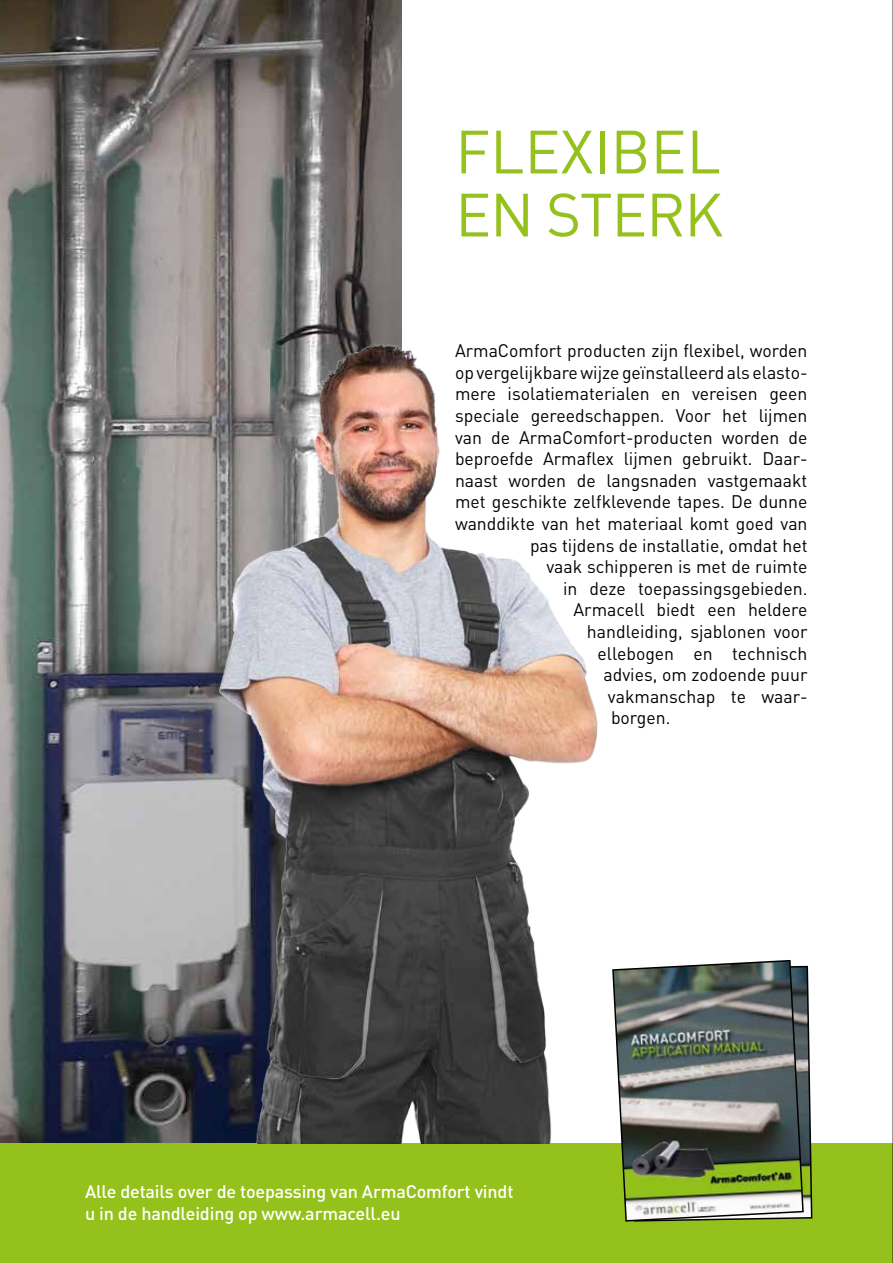
<style>
.page{position:relative;width:893px;height:1263px;background:#fff}
.page>*{position:absolute;margin:0;border:0;box-sizing:border-box;transform-origin:0 0}
.t1{font:60px/63px "DIN Pro";color:#94c11c}
.t2{font:18px "DIN Pro";color:#000}
.t3{font:500 18px/21.6px "DIN Pro";letter-spacing:-.01em;color:#fff}
</style>
<div class="page">
<img style="left:0;top:0;width:402px;height:1144px">
<div style="left:0;top:1144px;width:893px;height:119px;background:#94c11c"></div>
<img style="left:206px;top:338px;width:404px;height:806px">
<svg style="left:805px;top:965px;width:8px;height:254px"></svg>
<img style="left:611px;top:959px;width:194px;height:263px">
<hr style="left:892px;top:0;width:1px;height:1263px;background:#000">
<h1 class="t1" style="left:455px;top:114px;width:270px">FLEXIBEL<br>EN STERK</h1>
<p class="t2" style="left:455px;top:336px;width:354px">ArmaComfort producten zijn flexibel, worden</p>
<p class="t2" style="left:455px;top:358px;width:354px">op vergelijkbare wijze geïnstalleerd als elasto-</p>
<p class="t2" style="left:455px;top:380px;width:354px">mere isolatiematerialen en vereisen geen</p>
<p class="t2" style="left:455px;top:401px;width:354px">speciale gereedschappen. Voor het lijmen</p>
<p class="t2" style="left:455px;top:423px;width:354px">van de ArmaComfort-producten worden de</p>
<p class="t2" style="left:455px;top:444px;width:354px">beproefde Armaflex lijmen gebruikt. Daar-</p>
<p class="t2" style="left:455px;top:466px;width:354px">naast worden de langsnaden vastgemaakt</p>
<p class="t2" style="left:455px;top:488px;width:354px">met geschikte zelfklevende tapes. De dunne</p>
<p class="t2" style="left:455px;top:509px;width:354px">wanddikte van het materiaal komt goed van</p>
<p class="t2" style="left:530px;top:531px;width:279px">pas tijdens de installatie, omdat het</p>
<p class="t2" style="left:546px;top:552px;width:263px">vaak schipperen is met de ruimte</p>
<p class="t2" style="left:563px;top:574px;width:246px">in deze toepassingsgebieden.</p>
<p class="t2" style="left:573px;top:596px;width:235px">Armacell biedt een heldere</p>
<p class="t2" style="left:587px;top:617px;width:222px">handleiding, sjablonen voor</p>
<p class="t2" style="left:597px;top:639px;width:212px">ellebogen en technisch</p>
<p class="t2" style="left:603px;top:660px;width:205px">advies, om zodoende puur</p>
<p class="t2" style="left:608px;top:682px;width:201px">vakmanschap te waar-</p>
<p class="t2" style="left:611px;top:704px;width:61px">borgen.</p>
<p class="t3" style="left:85px;top:1179px;width:430px">Alle details over de toepassing van ArmaComfort vindt u in de handleiding op www.armacell.eu</p>
</div>
